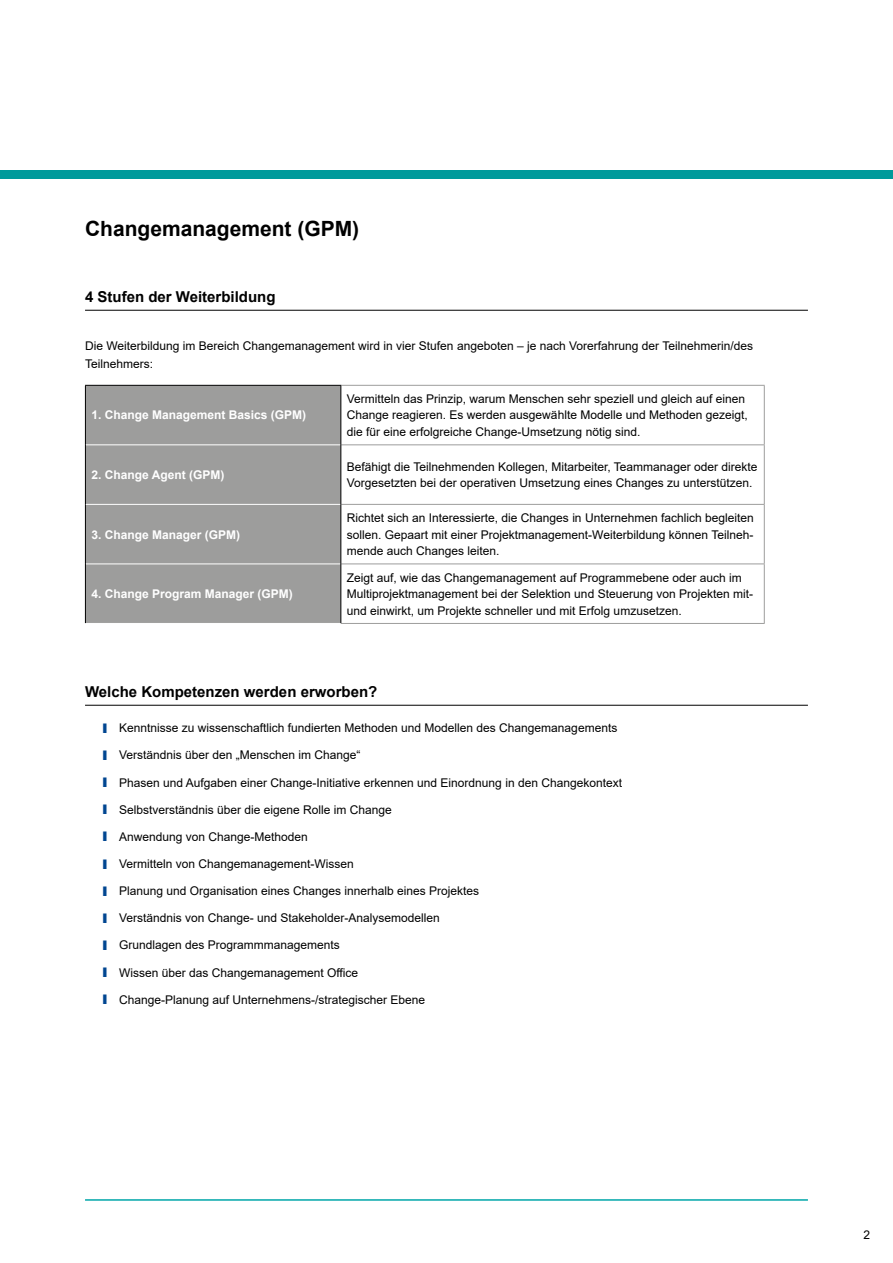
<style>
.page{position:relative;width:893px;height:1263px;background:#fff}
.page>*{position:absolute;margin:0;border:0;box-sizing:border-box;transform-origin:0 0}
.t1{font:700 21px "Arial";color:#000}
.t2{font:700 15px "Arial";color:#000}
.t3{font:12px/16.5px "Arial";color:#000}
.t4{font:700 12px "Arial";color:#fff}
.s1{font-weight:900;font-size:13.2px;color:#004691}
</style>
<div class="page">
<div style="left:0;top:170px;width:893px;height:9px;background:#009a9b"></div>
<hr style="left:85px;top:1199px;width:723px;height:2px;background:#00a6a9">
<hr style="left:85px;top:310px;width:723px;height:1px;background:#000">
<hr style="left:85px;top:705px;width:723px;height:1px;background:#000">
<div style="left:86px;top:386px;width:254px;height:237px;background:#9d9d9c"></div>
<hr style="left:86px;top:444px;width:254px;height:1px;background:#fff">
<hr style="left:86px;top:504px;width:254px;height:1px;background:#fff">
<hr style="left:86px;top:563px;width:254px;height:1px;background:#fff">
<hr style="left:341px;top:385px;width:424px;height:1px;background:#9d9d9c">
<hr style="left:764px;top:386px;width:1px;height:58px;background:#9d9d9c">
<hr style="left:341px;top:444px;width:424px;height:1px;background:#9d9d9c">
<hr style="left:764px;top:445px;width:1px;height:59px;background:#9d9d9c">
<hr style="left:341px;top:504px;width:424px;height:1px;background:#9d9d9c">
<hr style="left:764px;top:505px;width:1px;height:58px;background:#9d9d9c">
<hr style="left:341px;top:563px;width:424px;height:1px;background:#9d9d9c">
<hr style="left:764px;top:564px;width:1px;height:59px;background:#9d9d9c">
<hr style="left:341px;top:623px;width:424px;height:1px;background:#9d9d9c">
<hr style="left:85px;top:385px;width:256px;height:1px;background:#000">
<hr style="left:85px;top:386px;width:1px;height:59px;background:#000">
<hr style="left:340px;top:386px;width:1px;height:59px;background:#000">
<hr style="left:85px;top:445px;width:1px;height:59px;background:#000">
<hr style="left:340px;top:445px;width:1px;height:59px;background:#000">
<hr style="left:85px;top:504px;width:1px;height:60px;background:#000">
<hr style="left:340px;top:504px;width:1px;height:60px;background:#000">
<hr style="left:85px;top:564px;width:1px;height:59px;background:#000">
<hr style="left:340px;top:564px;width:1px;height:59px;background:#000">
<h1 class="t1" style="left:85px;top:214px;width:276px">Changemanagement (GPM)</h1>
<p class="t2" style="left:85px;top:286px;width:192px">4 Stufen der Weiterbildung</p>
<p class="t3" style="left:85px;top:337px;width:669px;line-height:18px">Die Weiterbildung im Bereich Changemanagement wird in vier Stufen angeboten – je nach Vorerfahrung der Teilnehmerin/des<br>Teilnehmers:</p>
<p class="t4" style="left:91px;top:407px;width:216px">1. Change Management Basics (GPM)</p>
<p class="t3" style="left:347px;top:390px;width:402px">Vermitteln das Prinzip, warum Menschen sehr speziell und gleich auf einen<br>Change reagieren. Es werden ausgewählte Modelle und Methoden gezeigt, die für eine erfolgreiche Change-Umsetzung nötig sind.</p>
<p class="t4" style="left:91px;top:466px;width:135px">2. Change Agent (GPM)</p>
<p class="t3" style="left:347px;top:458px;width:412px">Befähigt die Teilnehmenden Kollegen, Mitarbeiter, Teammanager oder direkte<br>Vorgesetzten bei der operativen Umsetzung eines Changes zu unterstützen.</p>
<p class="t4" style="left:91px;top:526px;width:150px">3. Change Manager (GPM)</p>
<p class="t4" style="left:91px;top:585px;width:203px">4. Change Program Manager (GPM)</p>
<p class="t3" style="left:347px;top:509px;width:408px;text-align:justify">Richtet sich an Interessierte, die Changes in Unternehmen fachlich begleiten sollen. Gepaart mit einer Projektmanagement-Weiterbildung können Teilneh&shy;mende auch Changes leiten.</p>
<p class="t3" style="left:347px;top:569px;width:408px">Zeigt auf, wie das Changemanagement auf Programmebene oder auch im<br>Multiprojektmanagement bei der Selektion und Steuerung von Projekten mit&shy;und einwirkt, um Projekte schneller und mit Erfolg umzusetzen.</p>
<p class="t2" style="left:85px;top:681px;width:294px">Welche Kompetenzen werden erworben?</p>
<p class="t3" style="left:102px;top:720px;width:517px"><span class="s1">l</span> Kenntnisse zu wissenschaftlich fundierten Methoden und Modellen des Changemanagements</p>
<p class="t3" style="left:102px;top:747px;width:260px"><span class="s1">l</span> Verständnis über den „Menschen im Change“</p>
<p class="t3" style="left:102px;top:774px;width:521px"><span class="s1">l</span> Phasen und Aufgaben einer Change-Initiative erkennen und Einordnung in den Changekontext</p>
<p class="t3" style="left:102px;top:801px;width:291px"><span class="s1">l</span> Selbstverständnis über die eigene Rolle im Change</p>
<p class="t3" style="left:102px;top:828px;width:207px"><span class="s1">l</span> Anwendung von Change-Methoden</p>
<p class="t3" style="left:102px;top:855px;width:253px"><span class="s1">l</span> Vermitteln von Changemanagement-Wissen</p>
<p class="t3" style="left:102px;top:883px;width:379px"><span class="s1">l</span> Planung und Organisation eines Changes innerhalb eines Projektes</p>
<p class="t3" style="left:102px;top:910px;width:339px"><span class="s1">l</span> Verständnis von Change- und Stakeholder-Analysemodellen</p>
<p class="t3" style="left:102px;top:937px;width:239px"><span class="s1">l</span> Grundlagen des Programmmanagements</p>
<p class="t3" style="left:102px;top:964px;width:258px"><span class="s1">l</span> Wissen über das Changemanagement Office</p>
<p class="t3" style="left:102px;top:991px;width:325px"><span class="s1">l</span> Change-Planung auf Unternehmens-/strategischer Ebene</p>
<p class="t3" style="left:864px;top:1226px;width:8px">2</p>
</div>
